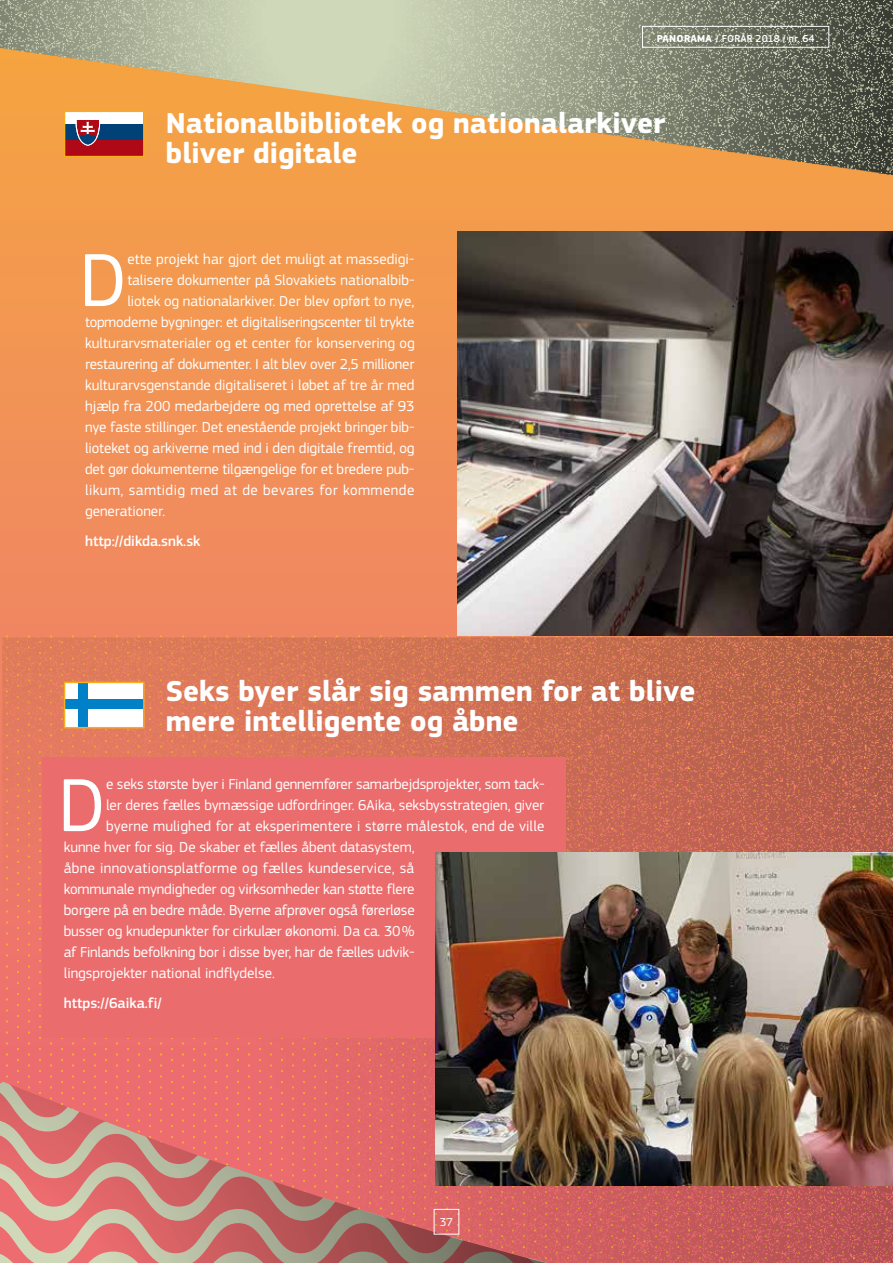
<style>
.page{position:relative;width:893px;height:1263px;background:#f29257}
.page>*{position:absolute;margin:0;border:0;box-sizing:border-box;transform-origin:0 0}
.t1{font:78.3px "EC Square Sans Pro";color:#fff}
.t2{font:700 30px/30px "EC Square Sans Pro";color:#fff}
.t3{font:15px "EC Square Sans Pro";letter-spacing:-.005em;color:#fff}
.t4{font:15px "EC Square Sans Pro";letter-spacing:.02em;color:#fff}
.t5{font:15px "EC Square Sans Pro";letter-spacing:.03em;color:#fff}
.t6{font:500 15px "EC Square Sans Pro";color:#fff}
.t7{font:12px "EC Square Sans Pro";color:#fff}
.t8{font:500 10.5px "EC Square Sans Pro";color:#fff}
.s1{font-weight:700}
</style>
<div class="page">
<img style="left:0;top:609px;width:893px;height:654px">
<hr style="left:0;top:0;width:4px;height:632px;background:#f29158">
<svg style="left:0;top:1072px;width:832px;height:191px;background:#d1716d"></svg>
<img style="left:0;top:0;width:893px;height:240px">
<div style="left:642px;top:26px;width:187px;height:22px;border:1px solid #fff"></div>
<svg style="left:0;top:0;width:144px;height:157px;background:#c59966"></svg>
<div style="left:64px;top:111px;width:81px;height:46px;border:2px solid #f6ae1f"></div>
<div style="left:43px;top:757px;width:523px;height:280px;background:#eb6c6c"></div>
<svg style="left:67px;top:685px;width:75px;height:40px;background:#a5d2eb"></svg>
<div style="left:64px;top:682px;width:81px;height:46px;border:2px solid #f6ae1f"></div>
<div style="left:434px;top:1209px;width:25px;height:25px;border:1px solid #fff"></div>
<img style="left:436px;top:853px;width:457px;height:332px">
<img style="left:457px;top:232px;width:436px;height:404px">
<p class="t8" style="left:657px;top:32px;width:159px"><span class="s1">PANORAMA</span> / FORÅR 2018 / nr. 64</p>
<h2 class="t2" style="left:166px;top:109px;width:501px">Nationalbibliotek og nationalarkiver bliver digitale</h2>
<h1 class="t1" style="left:79px;top:235px;width:50px">D</h1>
<p class="t3" style="left:127px;top:250px;width:288px">ette projekt har gjort det muligt at massedigi-</p>
<p class="t3" style="left:127px;top:271px;width:289px">talisere dokumenter på Slovakiets nationalbib-</p>
<p class="t3" style="left:127px;top:292px;width:288px">liotek og nationalarkiver. Der blev opført to nye,</p>
<p class="t3" style="left:85px;top:313px;width:331px">topmoderne bygninger: et digitaliseringscenter til trykte</p>
<p class="t3" style="left:85px;top:334px;width:331px">kulturarvsmaterialer og et center for konservering og</p>
<p class="t3" style="left:85px;top:355px;width:331px">restaurering af dokumenter. I alt blev over 2,5 millioner</p>
<p class="t3" style="left:85px;top:376px;width:331px">kulturarvsgenstande digitaliseret i løbet af tre år med</p>
<p class="t3" style="left:85px;top:397px;width:331px">hjælp fra 200 medarbejdere og med oprettelse af 93</p>
<p class="t3" style="left:85px;top:418px;width:331px">nye faste stillinger. Det enestående projekt bringer bib-</p>
<p class="t3" style="left:85px;top:439px;width:331px">lioteket og arkiverne med ind i den digitale fremtid, og</p>
<p class="t3" style="left:85px;top:460px;width:331px">det gør dokumenterne tilgængelige for et bredere pub-</p>
<p class="t5" style="left:85px;top:481px;width:331px">likum, samtidig med at de bevares for kommende</p>
<p class="t3" style="left:85px;top:502px;width:82px">generationer.</p>
<p class="t6" style="left:85px;top:532px;width:117px">http://dikda.snk.sk</p>
<h2 class="t2" style="left:166px;top:677px;width:531px">Seks byer slår sig sammen for at blive mere intelligente og åbne</h2>
<h1 class="t1" style="left:58px;top:760px;width:50px">D</h1>
<p class="t3" style="left:106px;top:775px;width:440px">e seks største byer i Finland gennemfører samarbejdsprojekter, som tack-</p>
<p class="t3" style="left:106px;top:796px;width:440px">ler deres fælles bymæssige udfordringer. 6Aika, seksbysstrategien, giver</p>
<p class="t3" style="left:106px;top:817px;width:440px">byerne mulighed for at eksperimentere i større målestok, end de ville</p>
<p class="t3" style="left:64px;top:838px;width:352px">kunne hver for sig. De skaber et fælles åbent datasystem,</p>
<p class="t4" style="left:64px;top:859px;width:352px">åbne innovationsplatforme og fælles kundeservice, så</p>
<p class="t3" style="left:64px;top:880px;width:352px">kommunale myndigheder og virksomheder kan støtte flere</p>
<p class="t3" style="left:64px;top:901px;width:352px">borgere på en bedre måde. Byerne afprøver også førerløse</p>
<p class="t3" style="left:64px;top:922px;width:352px">busser og knudepunkter for cirkulær økonomi. Da ca. 30%</p>
<p class="t3" style="left:64px;top:943px;width:352px">af Finlands befolkning bor i disse byer, har de fælles udvik-</p>
<p class="t3" style="left:64px;top:964px;width:213px">lingsprojekter national indflydelse.</p>
<p class="t6" style="left:64px;top:994px;width:99px">https://6aika.fi/</p>
<p class="t7" style="left:440px;top:1215px;width:15px">37</p>
</div>
